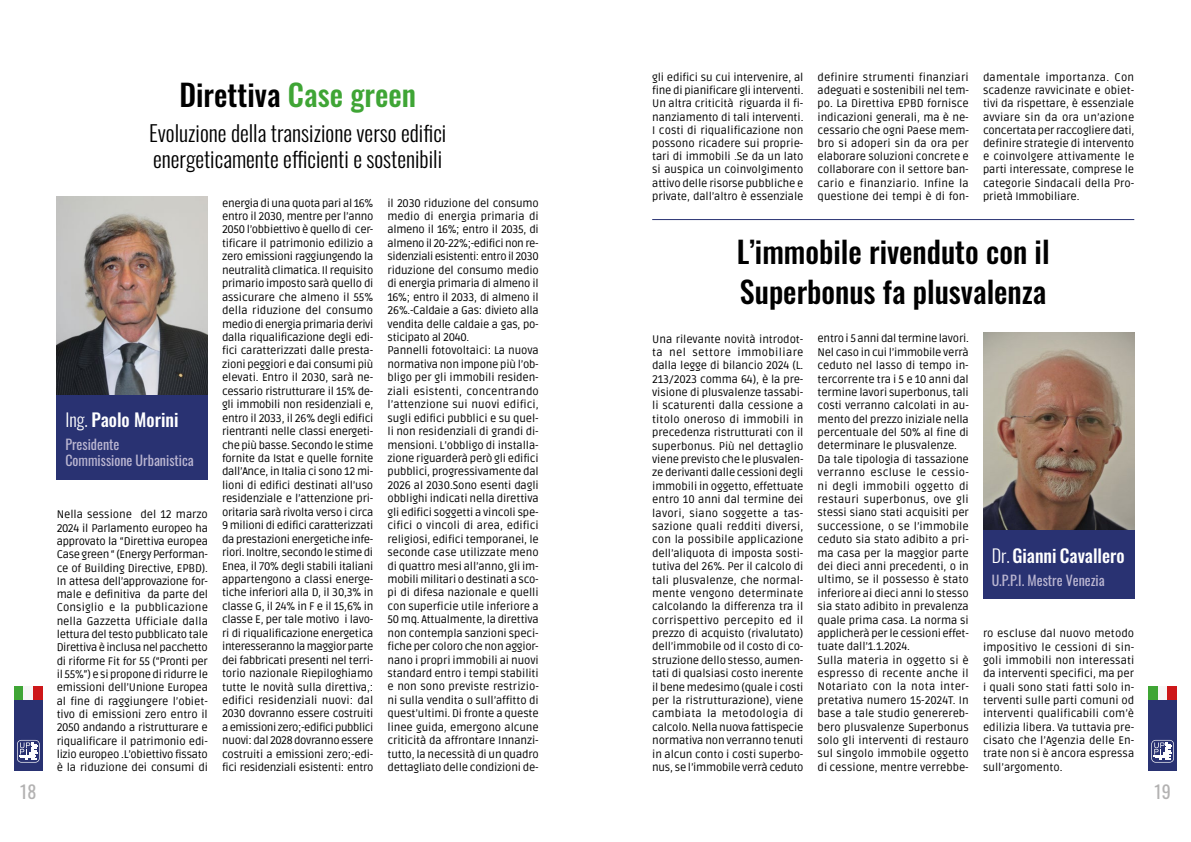
<style>
.page{position:relative;width:1191px;height:842px;background:#fff}
.page>*{position:absolute;margin:0;border:0;box-sizing:border-box;transform-origin:0 0}
.t1{font:500 30px/40px "Oswald";color:#000}
.t2{font:300 22px/26.4px "Oswald";color:#000}
.t3{font:500 18px "Oswald";color:#fff}
.t4{font:18px "Oswald";color:#b3b2b2}
.t5{font:14px/16.8px "Oswald";color:#bbb6d1}
.t6{font:11px/13.4px "Ruda";letter-spacing:-.01em;color:#000;text-align:justify}
.s1{color:#3fa535}
.s2{font-weight:300}
</style>
<div class="page">
<div style="left:14px;top:699px;width:29px;height:72px;background:#293272"></div>
<div style="left:14px;top:686px;width:10px;height:13px;background:#3fa535"></div>
<div style="left:24px;top:686px;width:9px;height:13px;background:#f6f6f6"></div>
<div style="left:33px;top:686px;width:10px;height:13px;background:#cd1719"></div>
<svg style="left:17px;top:740px;width:23px;height:23px"></svg>
<div style="left:1148px;top:699px;width:28px;height:72px;background:#293272"></div>
<div style="left:1148px;top:686px;width:9px;height:13px;background:#3fa535"></div>
<div style="left:1157px;top:686px;width:10px;height:13px;background:#f6f6f6"></div>
<div style="left:1167px;top:686px;width:9px;height:13px;background:#cd1719"></div>
<svg style="left:1151px;top:740px;width:23px;height:23px"></svg>
<img style="left:57px;top:196px;width:151px;height:199px">
<img style="left:983px;top:332px;width:151px;height:199px">
<div style="left:57px;top:395px;width:151px;height:85px;background:#293272"></div>
<div style="left:983px;top:531px;width:151px;height:68px;background:#293272"></div>
<hr style="left:652px;top:219px;width:482px;height:1px;background:#293272">
<h1 class="t1" style="left:179px;top:76px;width:238px">Direttiva <span class="s1">Case green</span></h1>
<h2 class="t2" style="left:149px;top:117px;width:299px">Evoluzione della transizione verso edifici energeticamente efficienti e sostenibili</h2>
<h3 class="t3" style="left:65px;top:410px;width:115px"><span class="s2">Ing.</span> Paolo Morini</h3>
<p class="t5" style="left:65px;top:434px;width:130px">Presidente<br>Commissione Urbanistica</p>
<p class="t6" style="left:57px;top:507px;width:153px">Nella sessione del 12 marzo 2024 il Parlamento europeo ha approvato la “Direttiva europea Case green “ (Energy Performan&shy;ce of Building Directive, EPBD).<br>In attesa dell’approvazione for&shy;male e definitiva da parte del Consiglio e la pubblicazione nella Gazzetta Ufficiale dalla lettura del testo pubblicato tale Direttiva è inclusa nel pacchetto di riforme Fit for 55 (“Pronti per il 55%”) e si propone di ridurre le emissioni dell’Unione Europea al fine di raggiungere l’obiet&shy;tivo di emissioni zero entro il 2050 andando a ristrutturare e riqualificare il patrimonio edi&shy;lizio europeo .L’obiettivo fissato è la riduzione dei consumi di</p>
<p class="t6" style="left:222px;top:195px;width:153px">energia di una quota pari al 16% entro il 2030, mentre per l’anno 2050 l’obbiettivo è quello di cer&shy;tificare il patrimonio edilizio a zero emissioni raggiungendo la neutralità climatica. Il requisito primario imposto sarà quello di assicurare che almeno il 55% della riduzione del consumo medio di energia primaria derivi dalla riqualificazione degli edi&shy;fici caratterizzati dalle presta&shy;zioni peggiori e dai consumi più elevati. Entro il 2030, sarà ne&shy;cessario ristrutturare il 15% de&shy;gli immobili non residenziali e, entro il 2033, il 26% degli edifici rientranti nelle classi energeti&shy;che più basse. Secondo le stime fornite da Istat e quelle fornite dall’Ance, in Italia ci sono 12 mi&shy;lioni di edifici destinati all’uso residenziale e l’attenzione pri&shy;oritaria sarà rivolta verso i circa 9 milioni di edifici caratterizzati da prestazioni energetiche infe&shy;riori. Inoltre, secondo le stime di Enea, il 70% degli stabili italiani appartengono a classi energe&shy;tiche inferiori alla D, il 30,3% in classe G, il 24% in F e il 15,6% in classe E, per tale motivo i lavo&shy;ri di riqualificazione energetica interesseranno la maggior parte dei fabbricati presenti nel terri&shy;torio nazionale Riepiloghiamo tutte le novità sulla direttiva,: edifici residenziali nuovi: dal 2030 dovranno essere costruiti a emissioni zero;-edifici pubblici nuovi: dal 2028 dovranno essere costruiti a emissioni zero;-edi&shy;fici residenziali esistenti: entro</p>
<p class="t6" style="left:387px;top:195px;width:153px;text-align:left">il 2030 riduzione del consumo medio di energia primaria di almeno il 16%; entro il 2035, di almeno il 20-22%;-edifici non re&shy;sidenziali esistenti: entro il 2030 riduzione del consumo medio di energia primaria di almeno il<br>16%; entro il 2033, di almeno il<br>26%.-Caldaie a Gas: divieto alla vendita delle caldaie a gas, po&shy;sticipato al 2040.<br>Pannelli fotovoltaici: La nuova normativa non impone più l’ob&shy;bligo per gli immobili residen&shy;ziali esistenti, concentrando l’attenzione sui nuovi edifici, sugli edifici pubblici e su quel&shy;li non residenziali di grandi di&shy;mensioni. L’obbligo di installa&shy;zione riguarderà però gli edifici pubblici, progressivamente dal<br>2026 al 2030.Sono esenti dagli obblighi indicati nella direttiva gli edifici soggetti a vincoli spe&shy;cifici o vincoli di area, edifici religiosi, edifici temporanei, le seconde case utilizzate meno di quattro mesi all’anno, gli im&shy;mobili militari o destinati a sco&shy;pi di difesa nazionale e quelli con superficie utile inferiore a<br>50 mq. Attualmente, la direttiva non contempla sanzioni speci&shy;fiche per coloro che non aggior&shy;nano i propri immobili ai nuovi standard entro i tempi stabiliti e non sono previste restrizio&shy;ni sulla vendita o sull’affitto di quest’ultimi. Di fronte a queste linee guida, emergono alcune criticità da affrontare Innanzi&shy;tutto, la necessità di un quadro dettagliato delle condizioni de-</p>
<p class="t6" style="left:652px;top:70px;width:153px">gli edifici su cui intervenire, al fine di pianificare gli interventi.<br>Un altra criticità riguarda il fi&shy;nanziamento di tali interventi.<br>I costi di riqualificazione non possono ricadere sui proprie&shy;tari di immobili .Se da un lato si auspica un coinvolgimento attivo delle risorse pubbliche e private, dall’altro è essenziale</p>
<p class="t6" style="left:817px;top:70px;width:153px">definire strumenti finanziari adeguati e sostenibili nel tem&shy;po. La Direttiva EPBD fornisce indicazioni generali, ma è ne&shy;cessario che ogni Paese mem&shy;bro si adoperi sin da ora per elaborare soluzioni concrete e collaborare con il settore ban&shy;cario e finanziario. Infine la questione dei tempi è di fon-</p>
<p class="t6" style="left:983px;top:70px;width:153px">damentale importanza. Con scadenze ravvicinate e obiet&shy;tivi da rispettare, è essenziale avviare sin da ora un’azione concertata per raccogliere dati, definire strategie di intervento e coinvolgere attivamente le parti interessate, comprese le categorie Sindacali della Pro&shy;prietà Immobiliare.</p>
<h1 class="t1" style="left:737px;top:234px;width:314px">L’immobile rivenduto con il<br>Superbonus fa plusvalenza</h1>
<p class="t6" style="left:652px;top:331px;width:153px">Una rilevante novità introdot&shy;ta nel settore immobiliare dalla legge di bilancio 2024 (L.<br>213/2023 comma 64), è la pre&shy;visione di plusvalenze tassabi&shy;li scaturenti dalla cessione a titolo oneroso di immobili in precedenza ristrutturati con il superbonus. Più nel dettaglio viene previsto che le plusvalen&shy;ze derivanti dalle cessioni degli immobili in oggetto, effettuate entro 10 anni dal termine dei lavori, siano soggette a tas&shy;sazione quali redditi diversi, con la possibile applicazione dell’aliquota di imposta sosti&shy;tutiva del 26%. Per il calcolo di tali plusvalenze, che normal&shy;mente vengono determinate calcolando la differenza tra il corrispettivo percepito ed il prezzo di acquisto (rivalutato) dell’immobile od il costo di co&shy;struzione dello stesso, aumen&shy;tati di qualsiasi costo inerente il bene medesimo (quale i costi per la ristrutturazione), viene cambiata la metodologia di calcolo. Nella nuova fattispecie normativa non verranno tenuti in alcun conto i costi superbo&shy;nus, se l’immobile verrà ceduto</p>
<p class="t6" style="left:817px;top:331px;width:153px;text-align:left">entro i 5 anni dal termine lavori.<br>Nel caso in cui l’immobile verrà ceduto nel lasso di tempo in&shy;tercorrente tra i 5 e 10 anni dal termine lavori superbonus, tali costi verranno calcolati in au&shy;mento del prezzo iniziale nella percentuale del 50% al fine di determinare le plusvalenze.<br>Da tale tipologia di tassazione verranno escluse le cessio&shy;ni degli immobili oggetto di restauri superbonus, ove gli stessi siano stati acquisiti per successione, o se l’immobile ceduto sia stato adibito a pri&shy;ma casa per la maggior parte dei dieci anni precedenti, o in ultimo, se il possesso è stato inferiore ai dieci anni lo stesso sia stato adibito in prevalenza quale prima casa. La norma si applicherà per le cessioni effet&shy;tuate dall’1.1.2024.<br>Sulla materia in oggetto si è espresso di recente anche il<br>Notariato con la nota inter&shy;pretativa numero 15-2024T. In base a tale studio generereb&shy;bero plusvalenze Superbonus solo gli interventi di restauro sul singolo immobile oggetto di cessione, mentre verrebbe-</p>
<h3 class="t3" style="left:991px;top:546px;width:134px"><span class="s2">Dr.</span> Gianni Cavallero</h3>
<p class="t5" style="left:991px;top:570px;width:115px">U.P.P.I. Mestre Venezia</p>
<p class="t6" style="left:983px;top:626px;width:153px">ro escluse dal nuovo metodo impositivo le cessioni di sin&shy;goli immobili non interessati da interventi specifici, ma per i quali sono stati fatti solo in&shy;terventi sulle parti comuni od interventi qualificabili com’è edilizia libera. Va tuttavia pre&shy;cisato che l’Agenzia delle En&shy;trate non si è ancora espressa sull’argomento.</p>
<h3 class="t4" style="left:20px;top:776px;width:18px">18</h3>
<h3 class="t4" style="left:1154px;top:776px;width:18px">19</h3>
</div>
